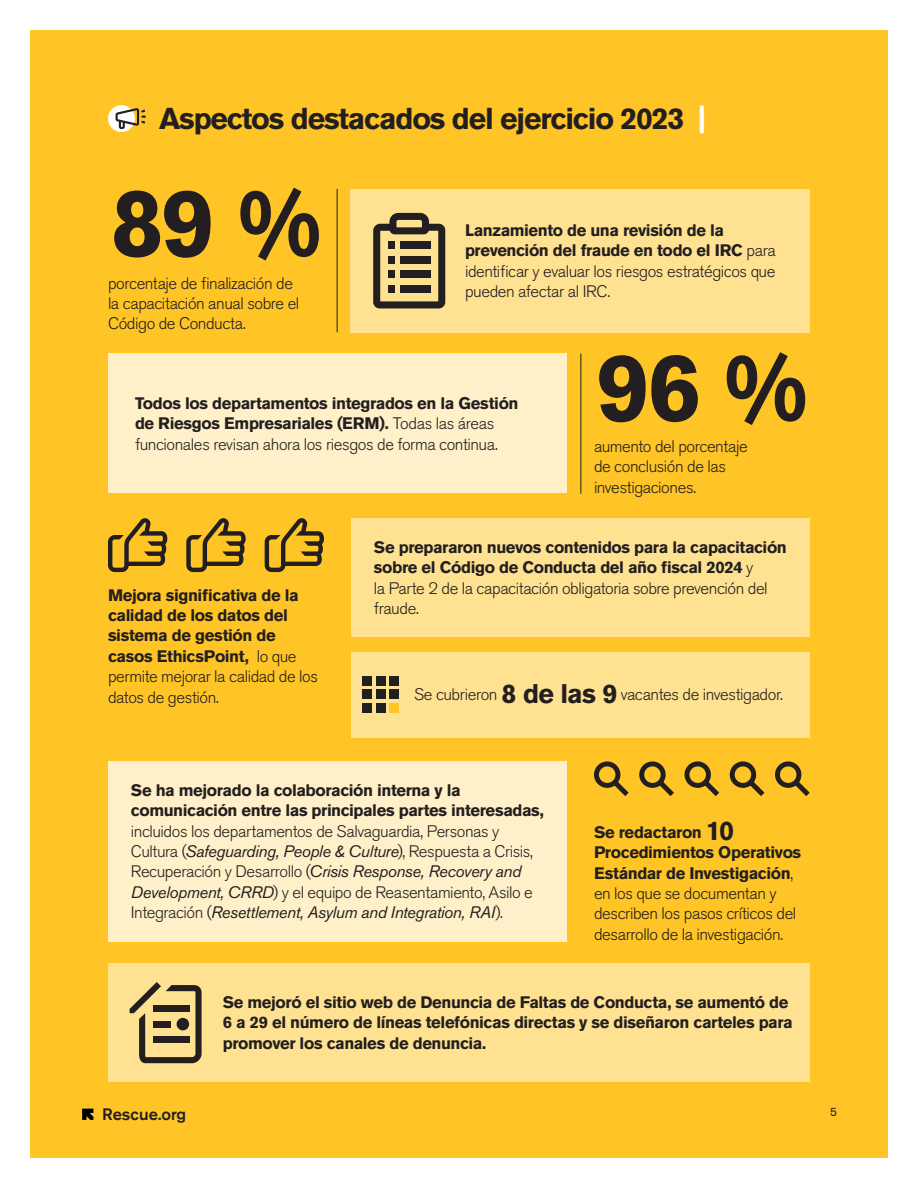
<style>
.page{position:relative;width:918px;height:1188px;background:#ffc425}
.page>*{position:absolute;margin:0;border:0;box-sizing:border-box;transform-origin:0 0}
.Highlights_-_Numbers{font:700 95.7px "Akzidenz Grotesk Std";color:#231f20}
.Page_Title{font:700 30px "Akzidenz Grotesk Std";letter-spacing:-.04em;color:#231f20}
.Highlights_-_Body{font:300 16.65px/20.4px "Akzidenz Grotesk Std";letter-spacing:-.025em;color:#231f20}
.Highlights_-_Body-2{font:700 16.65px/20.4px "Akzidenz Grotesk Std";letter-spacing:-.025em;color:#231f20}
.t1{font:500 16.5px "Akzidenz Grotesk Std";color:#231f20}
.Page_Number{font:12px "Akzidenz Grotesk Std";color:#231f20}
.s1{color:#fff}
.s2{font-weight:700}
.s3{font-weight:300}
.s4{font-weight:700;font-size:26.85px}
.s5{font-weight:400;font-style:italic}
</style>
<div class="page">
<svg style="left:82px;top:1108px;width:12px;height:12px"></svg>
<svg style="left:82px;top:1109px;width:11px;height:11px"></svg>
<hr style="left:580px;top:354px;width:1px;height:140px;background:#231f20">
<div style="left:108px;top:105px;width:27px;height:27px;background:#fff;border-radius:50%"></div>
<svg style="left:116px;top:108px;width:30px;height:21px"></svg>
<div style="left:350px;top:189px;width:460px;height:143px;background:#ffe192"></div>
<svg style="left:373px;top:213px;width:72px;height:95px"></svg>
<div style="left:108px;top:354px;width:459px;height:139px;background:#fff0c9"></div>
<hr style="left:337px;top:189px;width:1px;height:143px;background:#231f20">
<svg style="left:108px;top:518px;width:59px;height:54px"></svg>
<svg style="left:186px;top:518px;width:60px;height:54px"></svg>
<svg style="left:265px;top:518px;width:59px;height:54px"></svg>
<div style="left:108px;top:964px;width:702px;height:118px;background:#ffe192"></div>
<svg style="left:130px;top:982px;width:72px;height:81px"></svg>
<div style="left:351px;top:518px;width:459px;height:119px;background:#ffe192"></div>
<div style="left:351px;top:652px;width:459px;height:85px;background:#ffe192"></div>
<div style="left:389px;top:703px;width:9px;height:9px;background:#ffc425"></div>
<div style="left:363px;top:703px;width:9px;height:9px;background:#231f20"></div>
<div style="left:376px;top:703px;width:9px;height:9px;background:#231f20"></div>
<div style="left:389px;top:690px;width:9px;height:9px;background:#231f20"></div>
<div style="left:363px;top:690px;width:9px;height:9px;background:#231f20"></div>
<div style="left:376px;top:690px;width:9px;height:9px;background:#231f20"></div>
<div style="left:389px;top:677px;width:9px;height:9px;background:#231f20"></div>
<div style="left:363px;top:677px;width:9px;height:9px;background:#231f20"></div>
<div style="left:376px;top:677px;width:9px;height:9px;background:#231f20"></div>
<div style="left:108px;top:761px;width:459px;height:180px;background:#fff0c9"></div>
<svg style="left:594px;top:761px;width:216px;height:35px"></svg>
<div style="left:0;top:0;width:918px;height:1188px;border:30px solid #fff"></div>
<p class="Page_Title" style="left:159px;top:101px;width:548px">Aspectos destacados del ejercicio 2023 <span class="s1">|</span></p>
<p class="Highlights_-_Numbers" style="left:110px;top:168px;width:213px">89 %</p>
<p class="Highlights_-_Body" style="left:108px;top:293px;width:193px">la capacitación anual sobre el<br>Código de Conducta.</p>
<p class="Highlights_-_Body" style="left:108px;top:273px;width:186px">porcentaje de finalización de</p>
<p class="Highlights_-_Body" style="left:465px;top:220px;width:312px"><span class="s2">Lanzamiento de una revisión de la prevención del fraude en todo el IRC</span> para identificar y evaluar los riesgos estratégicos que pueden afectar al IRC.</p>
<p class="Highlights_-_Body-2" style="left:135px;top:393px;width:385px">Todos los departamentos integrados en la Gestión de Riesgos Empresariales (ERM). <span class="s3">Todas las áreas funcionales revisan ahora los riesgos de forma continua.</span></p>
<p class="Highlights_-_Numbers" style="left:596px;top:332px;width:213px">96 %</p>
<p class="Highlights_-_Body" style="left:594px;top:457px;width:134px">de conclusión de las investigaciones.</p>
<p class="Highlights_-_Body" style="left:594px;top:436px;width:155px">aumento del porcentaje</p>
<p class="Highlights_-_Body-2" style="left:108px;top:585px;width:211px">Mejora significativa de la calidad de los datos del sistema de gestión de casos EthicsPoint, <span class="s3">lo que permite mejorar la calidad de los datos de gestión.</span></p>
<p class="Highlights_-_Body-2" style="left:374px;top:537px;width:415px">Se prepararon nuevos contenidos para la capacitación sobre el Código de Conducta del año fiscal 2024 <span class="s3">y<br>la Parte 2 de la capacitación obligatoria sobre prevención del fraude.</span></p>
<p class="Highlights_-_Body" style="left:414px;top:685px;width:370px">Se cubrieron <span class="s4">8 de las 9</span> vacantes de investigador.</p>
<p class="Highlights_-_Body" style="left:131px;top:780px;width:415px"><span class="s2">Se ha mejorado la colaboración interna y la comunicación entre las principales partes interesadas, </span>incluidos los departamentos de Salvaguardia, Personas y Cultura (<span class="s5">Safeguarding, People &amp; Culture</span>), Respuesta a Crisis, Recuperación y Desarrollo (<span class="s5">Crisis Response, Recovery and Development, CRRD</span>) y el equipo de Reasentamiento, Asilo e Integración (<span class="s5">Resettlement, Asylum and Integration, RAI</span>).</p>
<p class="Highlights_-_Body" style="left:594px;top:822px;width:209px"><span class="s2">Se redactaron</span> <span class="s4">10<br></span><span class="s2">Procedimientos Operativos<br>Estándar de Investigación</span>, en los que se documentan y describen los pasos críticos del desarrollo de la investigación.</p>
<p class="Highlights_-_Body-2" style="left:223px;top:992px;width:572px">Se mejoró el sitio web de Denuncia de Faltas de Conducta, se aumentó de<br>6 a 29 el número de líneas telefónicas directas y se diseñaron carteles para promover los canales de denuncia.</p>
<p class="t1" style="left:102px;top:1104px;width:86px">Rescue.org</p>
<p class="Page_Number" style="left:830px;top:1105px;width:8px">5</p>
</div>
